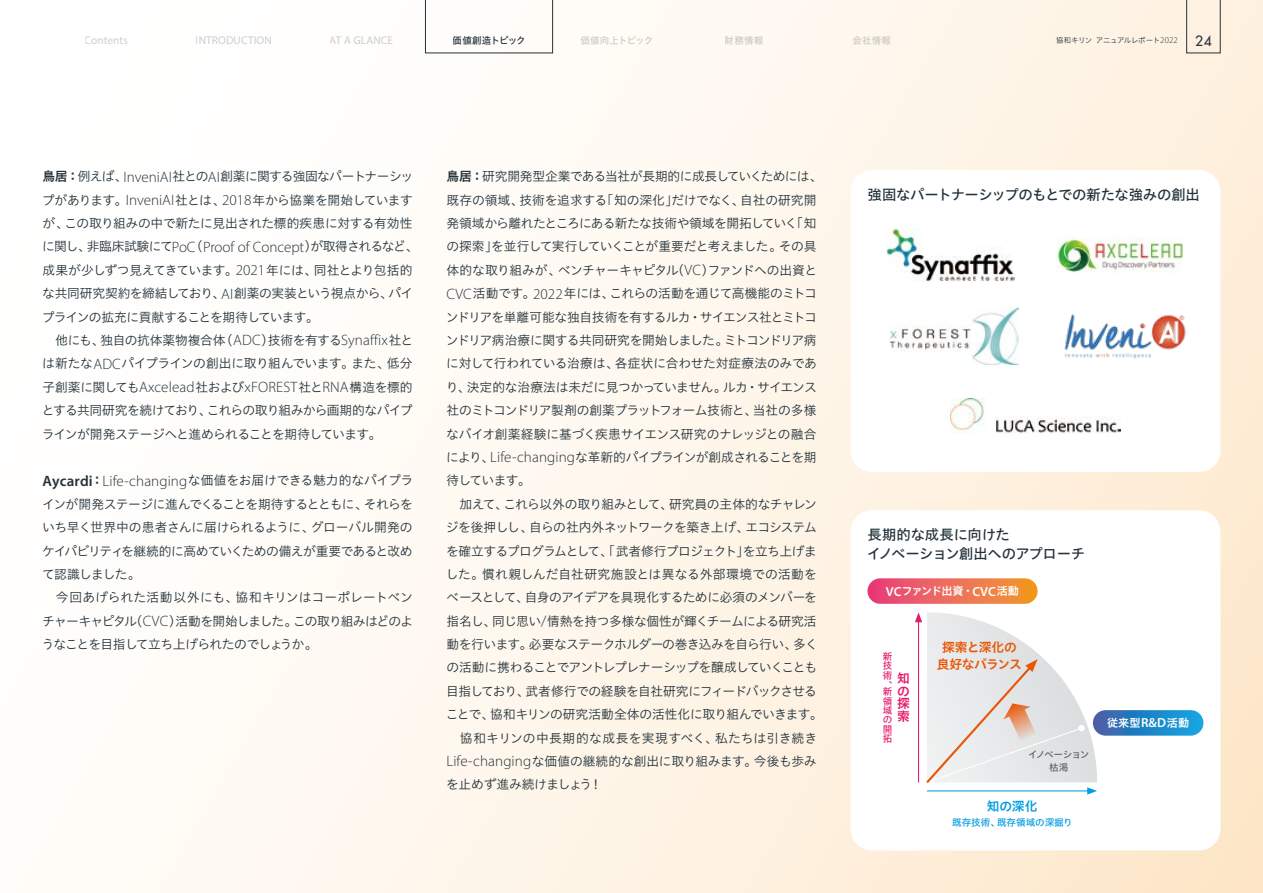
<style>
.page{position:relative;width:1263px;height:893px;background:#fff}
.page>*{position:absolute;margin:0;border:0;box-sizing:border-box;transform-origin:0 0}
.t1{font:14.4px/19.2px "Hiragino UD Sans Std N W5";letter-spacing:-.02em;color:#23323b}
.t2{font:12.75px/23.4px "Hiragino UD Sans Std N W3";letter-spacing:-.04em;color:#23323b}
.t3{font:12.75px/17px "Hiragino UD Sans Std N W6";letter-spacing:-.04em;color:#ea5504;text-align:center}
.t4{font:12.75px/12.5px "Hiragino UD Sans Std N W6";color:#e61a69;text-align:justify}
.t5{font:12.75px "Hiragino UD Sans Std N W6";color:#009de1}
.t6{font:11.25px "Myriad Pro";letter-spacing:.01em;color:#cbcfd1}
.t7{font:11.1px "Hiragino UD Sans Std N W6";letter-spacing:-.085em;color:#fff}
.t8{font:11.1px "Hiragino UD Sans Std N W6";letter-spacing:-.015em;color:#fff}
.t9{font:9.6px "Hiragino UD Sans Std N W5";color:#009de1}
.t10{font:9.6px/9.4px "Hiragino UD Sans Std N W5";color:#e61a69;text-align:justify}
.t11{font:9.6px/12.8px "Hiragino UD Sans Std N W5";letter-spacing:-.1em;color:#5d6164;text-align:center}
.t12{font:9.6px "Hiragino UD Sans Std N W5";letter-spacing:-.085em;color:#23323b}
.t13{font:9.6px "Hiragino UD Sans Std N W5";letter-spacing:-.085em;color:#cbcfd1}
.t14{font:9.6px "Hiragino UD Sans Std N W5";letter-spacing:.01em;color:#cbcfd1}
.t15{font:7.5px "Hiragino UD Sans Std N W3";letter-spacing:-.045em;color:#23323b}
.s1{font-family:"Myriad Pro";font-weight:300;font-size:8.85px}
.s2{font-family:"Futura";font-size:13.8px}
.s3{font-family:"Hiragino UD Sans Std N W6"}
.s4{font-family:"Myriad Pro";font-weight:300;font-size:15px}
.s5{font-family:"Myriad Pro";font-weight:600;font-size:15px}
.s6{font-family:"Myriad Pro";font-weight:600;font-size:13.2px}
</style>
<div class="page">
<div style="left:0;top:0;width:1263px;height:893px;background:linear-gradient(to right,#fff,#feeed9)"></div>
<div style="left:850px;top:170px;width:370px;height:302px;background:#fff;border-radius:21px"></div>
<div style="left:850px;top:510px;width:370px;height:340px;background:#fff;border-radius:21px"></div>
<img style="left:1057px;top:237px;width:127px;height:36px">
<img style="left:1064px;top:314px;width:122px;height:45px">
<img style="left:887px;top:229px;width:127px;height:53px">
<img style="left:891px;top:307px;width:127px;height:58px">
<img style="left:950px;top:398px;width:170px;height:36px">
<svg style="left:867px;top:578px;width:170px;height:26px;background:#ed705b"></svg>
<svg style="left:1093px;top:710px;width:110px;height:26px;background:#2886c6"></svg>
<svg style="left:915px;top:612px;width:182px;height:182px"></svg>
<svg style="left:1186px;top:0;width:34px;height:53px;background:#f3e8d9"></svg>
<svg style="left:425px;top:0;width:128px;height:53px"></svg>
<p class="t6" style="left:85px;top:34px;width:45px">Contents</p>
<p class="t6" style="left:196px;top:34px;width:77px">INTRODUCTION</p>
<p class="t6" style="left:330px;top:34px;width:65px">AT A GLANCE</p>
<p class="t12" style="left:453px;top:33px;width:75px">価値創造トピック</p>
<p class="t13" style="left:580px;top:33px;width:75px">価値向上トピック</p>
<p class="t14" style="left:725px;top:33px;width:40px">財務情報</p>
<p class="t14" style="left:852px;top:33px;width:40px">会社情報</p>
<p class="t15" style="left:1056px;top:35px;width:157px">協和キリン アニュアルレポート<span class="s1">2022</span> <span class="s2">24</span></p>
<p class="t2" style="left:42px;top:164px;width:379px"><span class="s3">鳥居：</span>例えば、<span class="s4">InveniAI</span>社との<span class="s4">AI</span>創薬に関する強固なパートナーシップがあります。<span class="s4">InveniAI</span>社とは、<span class="s4">2018</span>年から協業を開始していますが、この取り組みの中で新たに見出された標的疾患に対する有効性に関し、非臨床試験にて<span class="s4">PoC</span>（<span class="s4">Proof of Concept</span>）が取得されるなど、成果が少しずつ見えてきています。<span class="s4">2021</span>年には、同社とより包括的な共同研究契約を締結しており、<span class="s4">AI</span>創薬の実装という視点から、パイプラインの拡充に貢献することを期待しています。<br>　他にも、独自の抗体薬物複合体（<span class="s4">ADC</span>）技術を有する<span class="s4">Synaffix</span>社とは新たな<span class="s4">ADC</span>パイプラインの創出に取り組んでいます。また、低分子創薬に関しても<span class="s4">Axcelead</span>社および<span class="s4">xFOREST</span>社と<span class="s4">RNA</span>構造を標的とする共同研究を続けており、これらの取り組みから画期的なパイプラインが開発ステージへと進められることを期待しています。</p>
<p class="t2" style="left:42px;top:468px;width:373px"><span class="s5">Aycardi</span><span class="s3">：</span><span class="s4">Life-changing</span>な価値をお届けできる魅力的なパイプラインが開発ステージに進んでくることを期待するとともに、それらをいち早く世界中の患者さんに届けられるように、グローバル開発のケイパビリティを継続的に高めていくための備えが重要であると改めて認識しました。<br>　今回あげられた活動以外にも、協和キリンはコーポレートベンチャーキャピタル（<span class="s4">CVC</span>）活動を開始しました。この取り組みはどのようなことを目指して立ち上げられたのでしょうか。</p>
<p class="t2" style="left:446px;top:164px;width:379px"><span class="s3">鳥居：</span>研究開発型企業である当社が長期的に成長していくためには、既存の領域、技術を追求する「知の深化」だけでなく、自社の研究開発領域から離れたところにある新たな技術や領域を開拓していく「知の探索」を並行して実行していくことが重要だと考えました。その具体的な取り組みが、ベンチャーキャピタル（<span class="s4">VC</span>）ファンドへの出資と<span class="s4">CVC</span>活動です。<span class="s4">2022</span>年には、これらの活動を通じて高機能のミトコンドリアを単離可能な独自技術を有するルカ・サイエンス社とミトコンドリア病治療に関する共同研究を開始しました。ミトコンドリア病に対して行われている治療は、各症状に合わせた対症療法のみであり、決定的な治療法は未だに見つかっていません。ルカ・サイエンス社のミトコンドリア製剤の創薬プラットフォーム技術と、当社の多様なバイオ創薬経験に基づく疾患サイエンス研究のナレッジとの融合により、<span class="s4">Life-changing</span>な革新的パイプラインが創成されることを期待しています。<br>　加えて、これら以外の取り組みとして、研究員の主体的なチャレンジを後押しし、自らの社内外ネットワークを築き上げ、エコシステムを確立するプログラムとして、「武者修行プロジェクト」を立ち上げました。慣れ親しんだ自社研究施設とは異なる外部環境での活動をベースとして、自身のアイデアを具現化するために必須のメンバーを指名し、同じ思い<span class="s4">/</span>情熱を持つ多様な個性が輝くチームによる研究活動を行います。必要なステークホルダーの巻き込みを自ら行い、多くの活動に携わることでアントレプレナーシップを醸成していくことも目指しており、武者修行での経験を自社研究にフィードバックさせることで、協和キリンの研究活動全体の活性化に取り組んでいきます。　協和キリンの中長期的な成長を実現すべく、私たちは引き続き<span class="s4">Life-changing</span>な価値の継続的な創出に取り組みます。今後も歩みを止めず進み続けましょう！</p>
<p class="t1" style="left:867px;top:184px;width:334px">強固なパートナーシップのもとでの新たな強みの創出</p>
<p class="t1" style="left:867px;top:524px;width:220px">長期的な成長に向けた<br>イノベーション創出へのアプローチ</p>
<p class="t7" style="left:886px;top:583px;width:135px"><span class="s6">VC</span>ファンド出資・<span class="s6">CVC</span>活動</p>
<p class="t10" style="left:883px;top:651px;width:11px">新技術、</p>
<p class="t10" style="left:883px;top:686px;width:11px">新領域の開拓</p>
<p class="t4" style="left:897px;top:672px;width:14px">知の探索</p>
<p class="t3" style="left:937px;top:638px;width:87px">探索と深化の良好なバランス</p>
<p class="t11" style="left:1028px;top:748px;width:63px">イノベーション枯渇</p>
<p class="t5" style="left:987px;top:796px;width:52px">知の深化</p>
<p class="t9" style="left:952px;top:815px;width:122px">既存技術、既存領域の深掘り</p>
<p class="t8" style="left:1107px;top:714px;width:84px">従来型<span class="s6">R&amp;D</span>活動</p>
</div>
